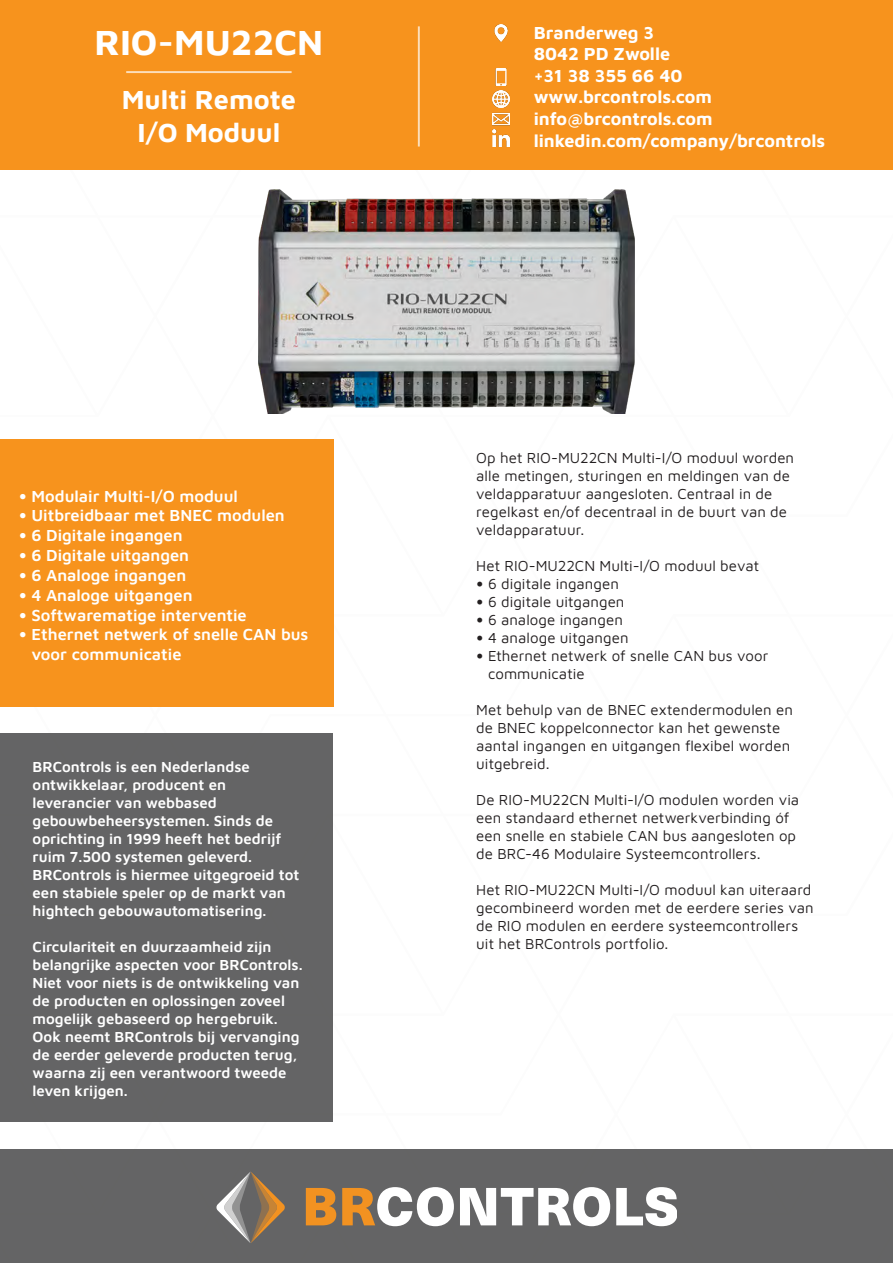
<style>
.page{position:relative;width:893px;height:1263px;background:#fff}
.page>*{position:absolute;margin:0;border:0;box-sizing:border-box;transform-origin:0 0}
.t1{font:36px "Maven Pro";color:#fff}
.t2{font:27px "Maven Pro";color:#fff}
.t3{font:18px/21.6px "Maven Pro";color:#fff}
.t4{font:600 16.5px "Maven Pro";color:#fff}
.t5{font:15px/18px "Maven Pro";letter-spacing:.005em;color:#231f20}
.t6{font:600 15px/18px "Maven Pro";color:#fff}
.s1{font-weight:400}
.s2{font-weight:400;color:#f7931d}
.s3{color:#fff}
</style>
<div class="page">
<div style="left:0;top:733px;width:333px;height:389px;background:#646465"></div>
<div style="left:0;top:0;width:418px;height:170px;background:#f7931d"></div>
<hr style="left:126px;top:71px;width:166px;height:2px;background:#fff">
<div style="left:0;top:1149px;width:893px;height:114px;background:#646465"></div>
<svg style="left:306px;top:1188px;width:30px;height:37px"></svg>
<svg style="left:342px;top:1187px;width:112px;height:39px"></svg>
<svg style="left:460px;top:1187px;width:150px;height:39px"></svg>
<svg style="left:616px;top:1187px;width:61px;height:39px"></svg>
<svg style="left:216px;top:1171px;width:69px;height:72px"></svg>
<div style="left:418px;top:0;width:475px;height:170px;background:#f7931d"></div>
<hr style="left:418px;top:26px;width:2px;height:121px;background:#fff">
<img style="left:493px;top:112px;width:17px;height:14px">
<img style="left:494px;top:25px;width:14px;height:17px">
<img style="left:493px;top:90px;width:17px;height:17px">
<img style="left:495px;top:68px;width:12px;height:17px">
<img style="left:493px;top:130px;width:17px;height:17px">
<img style="left:259px;top:189px;width:375px;height:225px">
<div style="left:0;top:439px;width:333px;height:268px;background:#f7931d"></div>
<p class="t1" style="left:94px;top:18px;width:230px">RIO-MU22CN</p>
<p class="t2" style="left:122px;top:81px;width:176px">Multi Remote</p>
<p class="t2" style="left:138px;top:114px;width:144px">I/O Moduul</p>
<p class="t4" style="left:19px;top:485px;width:221px"><span class="s1">•</span> Modulair Multi-I/O moduul</p>
<p class="t4" style="left:19px;top:504px;width:268px"><span class="s1">•</span> Uitbreidbaar met BNEC modulen</p>
<p class="t4" style="left:19px;top:524px;width:165px"><span class="s1">•</span> 6 Digitale ingangen</p>
<p class="t4" style="left:19px;top:544px;width:172px"><span class="s1">•</span> 6 Digitale uitgangen</p>
<p class="t4" style="left:19px;top:564px;width:169px"><span class="s1">•</span> 6 Analoge ingangen</p>
<p class="t4" style="left:19px;top:584px;width:175px"><span class="s1">•</span> 4 Analoge uitgangen</p>
<p class="t4" style="left:19px;top:603px;width:230px"><span class="s1">•</span> Softwarematige interventie</p>
<p class="t4" style="left:19px;top:623px;width:291px"><span class="s1">•</span> Ethernet netwerk of snelle CAN bus</p>
<p class="t4" style="left:19px;top:643px;width:164px"><span class="s2">•</span> voor communicatie</p>
<p class="t6" style="left:33px;top:757px;width:268px">BRControls is een Nederlandse ontwikkelaar, producent en leverancier van webbased gebouwbeheersystemen. Sinds de oprichting in 1999 heeft het bedrijf ruim 7.500 systemen geleverd.<br>BRControls is hiermee uitgegroeid tot een stabiele speler op de markt van hightech gebouwautomatisering.</p>
<p class="t6" style="left:33px;top:937px;width:271px">Circulariteit en duurzaamheid zijn belangrijke aspecten voor BRControls.<br>Niet voor niets is de ontwikkeling van de producten en oplossingen zoveel mogelijk gebaseerd op hergebruik.<br>Ook neemt BRControls bij vervanging de eerder geleverde producten terug, waarna zij een verantwoord tweede leven krijgen.</p>
<p class="t3" style="left:534px;top:20px;width:293px">Branderweg 3<br>8042 PD Zwolle<br>+31 38 355 66 40 www.brcontrols.com info@brcontrols.com linkedin.com/company/brcontrols</p>
<p class="t5" style="left:476px;top:448px;width:319px">Op het RIO-MU22CN Multi-I/O moduul worden alle metingen, sturingen en meldingen van de veldapparatuur aangesloten. Centraal in de regelkast en/of decentraal in de buurt van de veldapparatuur.</p>
<p class="t5" style="left:476px;top:556px;width:284px">Het RIO-MU22CN Multi-I/O moduul bevat</p>
<p class="t5" style="left:476px;top:574px;width:144px">• 6 digitale ingangen</p>
<p class="t5" style="left:476px;top:592px;width:150px">• 6 digitale uitgangen</p>
<p class="t5" style="left:476px;top:610px;width:148px">• 6 analoge ingangen</p>
<p class="t5" style="left:476px;top:628px;width:154px">• 4 analoge uitgangen</p>
<p class="t5" style="left:476px;top:646px;width:294px">• Ethernet netwerk of snelle CAN bus voor</p>
<p class="t5" style="left:476px;top:664px;width:110px"><span class="s3">•</span> communicatie</p>
<p class="t5" style="left:476px;top:700px;width:318px">Met behulp van de BNEC extendermodulen en de BNEC koppelconnector kan het gewenste aantal ingangen en uitgangen flexibel worden uitgebreid.</p>
<p class="t5" style="left:476px;top:790px;width:325px">De RIO-MU22CN Multi-I/O modulen worden via een standaard ethernet netwerkverbinding óf een snelle en stabiele CAN bus aangesloten op de BRC-46 Modulaire Systeemcontrollers.</p>
<p class="t5" style="left:476px;top:880px;width:339px">Het RIO-MU22CN Multi-I/O moduul kan uiteraard gecombineerd worden met de eerdere series van de RIO modulen en eerdere systeemcontrollers uit het BRControls portfolio.</p>
</div>
